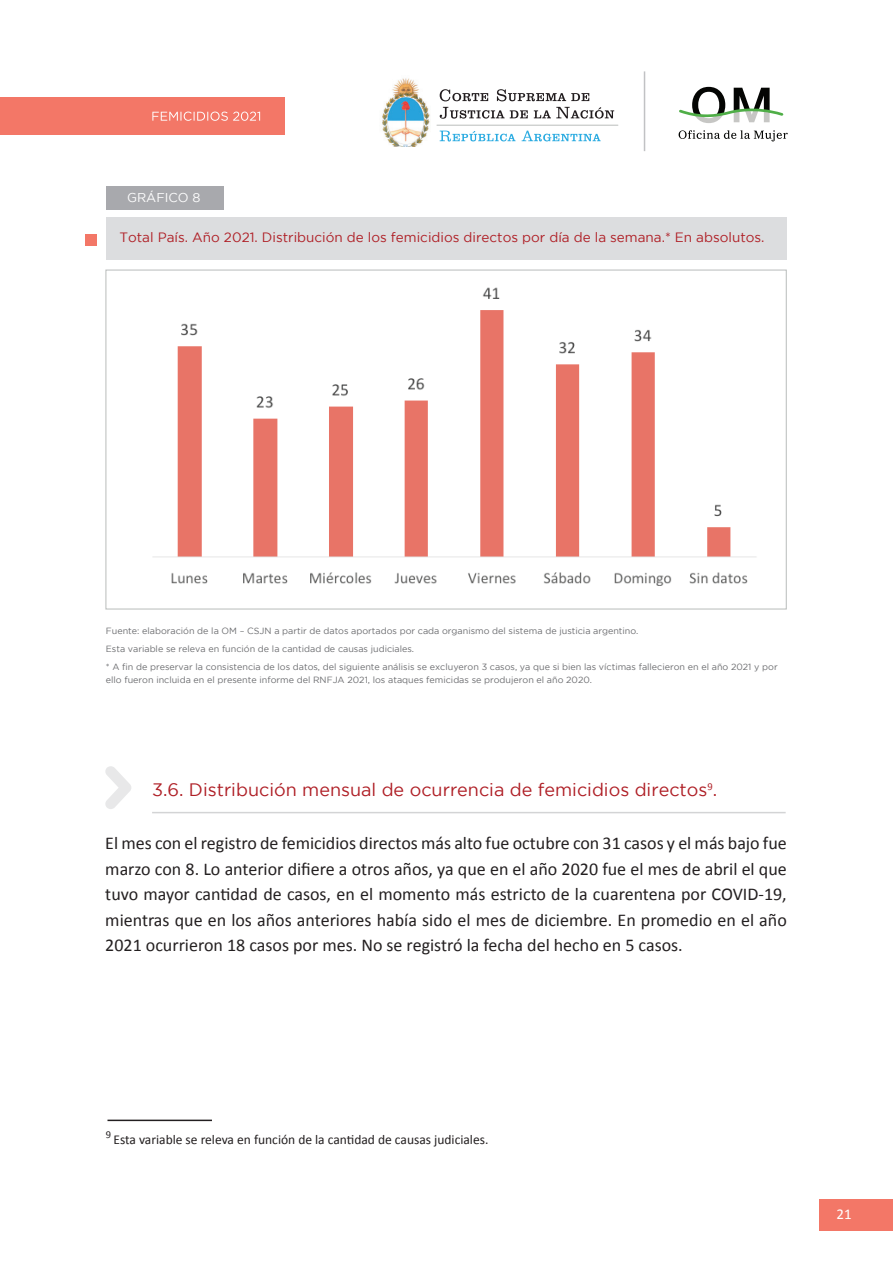
<style>
.page{position:relative;width:893px;height:1263px;background:#fff}
.page>*{position:absolute;margin:0;border:0;box-sizing:border-box;transform-origin:0 0}
.t1{font:18px/25.5px "Calibri";color:#231f20;text-align:justify}
.t2{font:18px "Gotham";color:#af1f26}
.t3{font:15px "Calibri";color:#fff}
.t4{font:13.5px "Gotham";color:#af1f26}
.t5{font:13.5px "Calibri";color:#231f20}
.t6{font:12.75px "Gotham";color:#fff}
.t7{font:9px/17.7px "Gotham";color:#6c6d70}
</style>
<div class="page">
<div style="left:0;top:98px;width:285px;height:37px;background:#f37767"></div>
<div style="left:819px;top:1199px;width:74px;height:31px;background:#f37767"></div>
<svg style="left:679px;top:130px;width:109px;height:11px"></svg>
<svg style="left:679px;top:87px;width:104px;height:36px"></svg>
<img style="left:382px;top:78px;width:48px;height:69px">
<svg style="left:440px;top:107px;width:174px;height:12px"></svg>
<svg style="left:440px;top:89px;width:149px;height:12px"></svg>
<svg style="left:440px;top:131px;width:161px;height:11px"></svg>
<hr style="left:436px;top:125px;width:182px;height:1px;background:#bcbfbe">
<hr style="left:644px;top:71px;width:1px;height:80px;background:#c1c2c4">
<svg style="left:152px;top:112px;width:108px;height:9px"></svg>
<div style="left:106px;top:186px;width:118px;height:24px;background:#a8a9ad"></div>
<div style="left:106px;top:217px;width:680px;height:43px;background:#dcdddf"></div>
<div style="left:85px;top:234px;width:12px;height:11px;background:#f37767"></div>
<img style="left:153px;top:287px;width:603px;height:299px">
<svg style="left:105px;top:766px;width:26px;height:43px"></svg>
<hr style="left:152px;top:812px;width:634px;height:1px;background:#c1c2c4">
<hr style="left:107px;top:1119px;width:105px;height:2px;background:#231f20">
<h3 class="t6" style="left:127px;top:191px;width:75px">GRÁFICO 8</h3>
<h3 class="t4" style="left:119px;top:229px;width:647px">Total País. Año 2021. Distribución de los femicidios directos por día de la semana.* En absolutos.</h3>
<p class="t7" style="left:106px;top:622px;width:673px">Fuente: elaboración de la OM – CSJN a partir de datos aportados por cada organismo del sistema de justicia argentino.<br>Esta variable se releva en función de la cantidad de causas judiciales.<br>* A fin de preservar la consistencia de los datos, del siguiente análisis se excluyeron 3 casos, ya que si bien las víctimas fallecieron en el año 2021 y por</p>
<p class="t7" style="left:106px;top:671px;width:488px">ello fueron incluida en el presente informe del RNFJA 2021, los ataques femicidas se produjeron el año 2020.</p>
<h1 class="t2" style="left:152px;top:779px;width:567px">3.6. Distribución mensual de ocurrencia de femicidios directos<sup>9</sup>.</h1>
<p class="t1" style="left:105px;top:830px;width:683px">El mes con el registro de femicidios directos más alto fue octubre con 31 casos y el más bajo fue marzo con 8. Lo anterior difiere a otros años, ya que en el año 2020 fue el mes de abril el que tuvo mayor cantidad de casos, en el momento más estricto de la cuarentena por COVID-19, mientras que en los años anteriores había sido el mes de diciembre. En promedio en el año 2021 ocurrieron 18 casos por mes. No se registró la fecha del hecho en 5 casos.</p>
<h3 class="t5" style="left:106px;top:1130px;width:384px"><sup>9</sup> Esta variable se releva en función de la cantidad de causas judiciales.</h3>
<h2 class="t3" style="left:836px;top:1204px;width:17px">21</h2>
</div>
